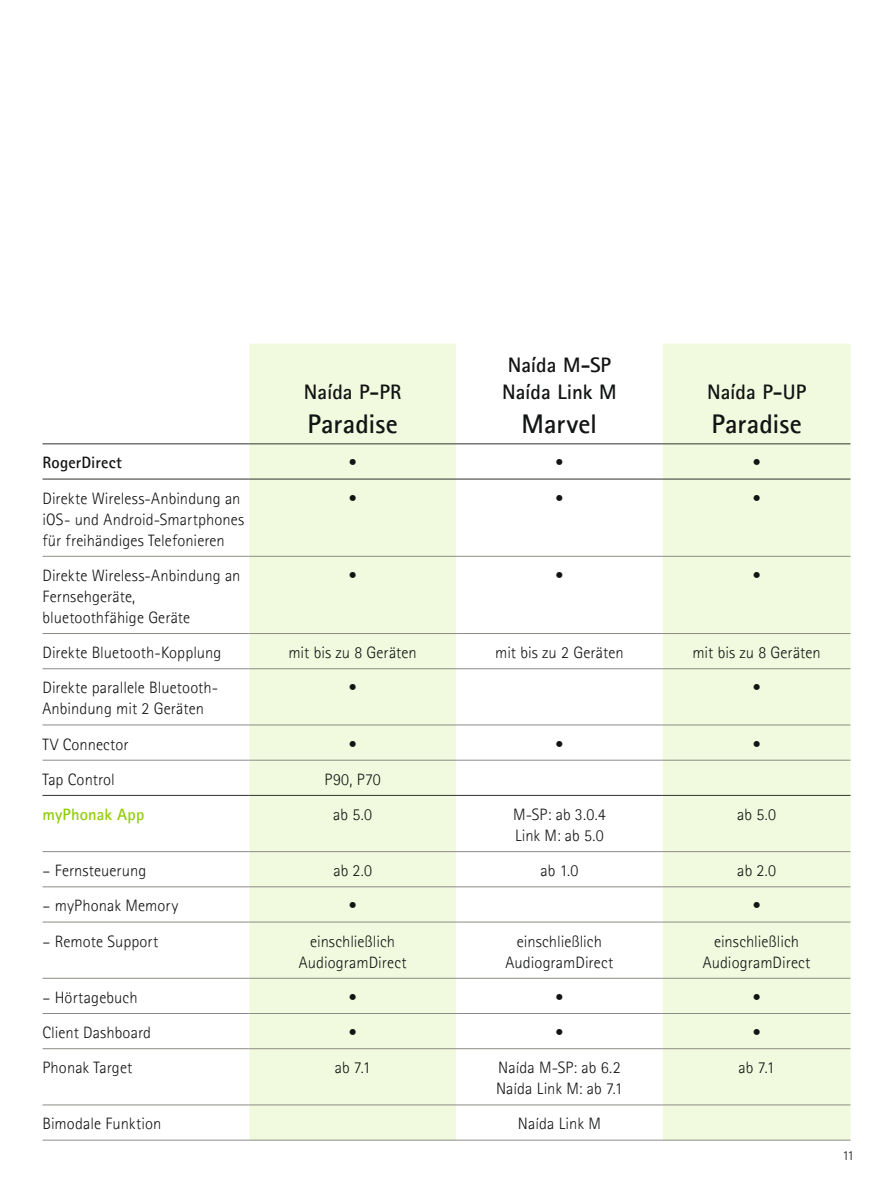
<style>
.page{position:relative;width:893px;height:1191px;background:#fff}
.page>*{position:absolute;margin:0;border:0;box-sizing:border-box;transform-origin:0 0}
.t1{font:700 27px "Rotis Sansfor Phonak";letter-spacing:.005em;color:#131414}
.t2{font:700 21px/26.7px "Rotis Sansfor Phonak";color:#131414}
.t3{font:300 16.5px/21px "Rotis Sansfor Phonak";letter-spacing:.005em;color:#131414}
.t4{font:700 16.5px "Rotis Sansfor Phonak";letter-spacing:.01em;color:#131414}
.t5{font:700 16.5px "Rotis Sansfor Phonak";letter-spacing:.005em;color:#93cd09}
.t6{font:300 13.5px "Rotis Sansfor Phonak";color:#131414}
</style>
<div class="page">
<svg style="left:249px;top:344px;width:601px;height:795px;fill:#f1fade"></svg>
<hr style="left:43px;top:443px;width:206px;height:1px;background:#31312b">
<hr style="left:249px;top:443px;width:207px;height:1px;background:#31312b">
<hr style="left:456px;top:443px;width:207px;height:1px;background:#31312b">
<hr style="left:663px;top:443px;width:187px;height:1px;background:#31312b">
<hr style="left:43px;top:479px;width:206px;height:1px;background:#31312b">
<hr style="left:249px;top:479px;width:207px;height:1px;background:#31312b">
<hr style="left:456px;top:479px;width:207px;height:1px;background:#31312b">
<hr style="left:663px;top:479px;width:187px;height:1px;background:#31312b">
<hr style="left:43px;top:795px;width:206px;height:1px;background:#31312b">
<hr style="left:249px;top:795px;width:207px;height:1px;background:#31312b">
<hr style="left:456px;top:795px;width:207px;height:1px;background:#31312b">
<hr style="left:663px;top:795px;width:187px;height:1px;background:#31312b">
<hr style="left:43px;top:556px;width:206px;height:1px;background:#8d8b85">
<hr style="left:249px;top:556px;width:207px;height:1px;background:#8d8b85">
<hr style="left:456px;top:556px;width:207px;height:1px;background:#8d8b85">
<hr style="left:663px;top:556px;width:187px;height:1px;background:#8d8b85">
<hr style="left:43px;top:633px;width:206px;height:1px;background:#8d8b85">
<hr style="left:249px;top:633px;width:207px;height:1px;background:#8d8b85">
<hr style="left:456px;top:633px;width:207px;height:1px;background:#8d8b85">
<hr style="left:663px;top:633px;width:187px;height:1px;background:#8d8b85">
<hr style="left:43px;top:668px;width:206px;height:1px;background:#8d8b85">
<hr style="left:249px;top:668px;width:207px;height:1px;background:#8d8b85">
<hr style="left:456px;top:668px;width:207px;height:1px;background:#8d8b85">
<hr style="left:663px;top:668px;width:187px;height:1px;background:#8d8b85">
<hr style="left:43px;top:724px;width:206px;height:1px;background:#8d8b85">
<hr style="left:249px;top:724px;width:207px;height:1px;background:#8d8b85">
<hr style="left:456px;top:724px;width:207px;height:1px;background:#8d8b85">
<hr style="left:663px;top:724px;width:187px;height:1px;background:#8d8b85">
<hr style="left:43px;top:760px;width:206px;height:1px;background:#8d8b85">
<hr style="left:249px;top:760px;width:207px;height:1px;background:#8d8b85">
<hr style="left:456px;top:760px;width:207px;height:1px;background:#8d8b85">
<hr style="left:663px;top:760px;width:187px;height:1px;background:#8d8b85">
<hr style="left:43px;top:886px;width:206px;height:1px;background:#8d8b85">
<hr style="left:249px;top:886px;width:207px;height:1px;background:#8d8b85">
<hr style="left:456px;top:886px;width:207px;height:1px;background:#8d8b85">
<hr style="left:663px;top:886px;width:187px;height:1px;background:#8d8b85">
<hr style="left:43px;top:921px;width:206px;height:1px;background:#8d8b85">
<hr style="left:249px;top:921px;width:207px;height:1px;background:#8d8b85">
<hr style="left:456px;top:921px;width:207px;height:1px;background:#8d8b85">
<hr style="left:663px;top:921px;width:187px;height:1px;background:#8d8b85">
<hr style="left:43px;top:978px;width:206px;height:1px;background:#8d8b85">
<hr style="left:249px;top:978px;width:207px;height:1px;background:#8d8b85">
<hr style="left:456px;top:978px;width:207px;height:1px;background:#8d8b85">
<hr style="left:663px;top:978px;width:187px;height:1px;background:#8d8b85">
<hr style="left:43px;top:1013px;width:206px;height:1px;background:#8d8b85">
<hr style="left:249px;top:1013px;width:207px;height:1px;background:#8d8b85">
<hr style="left:456px;top:1013px;width:207px;height:1px;background:#8d8b85">
<hr style="left:663px;top:1013px;width:187px;height:1px;background:#8d8b85">
<hr style="left:43px;top:1048px;width:206px;height:1px;background:#8d8b85">
<hr style="left:249px;top:1048px;width:207px;height:1px;background:#8d8b85">
<hr style="left:456px;top:1048px;width:207px;height:1px;background:#8d8b85">
<hr style="left:663px;top:1048px;width:187px;height:1px;background:#8d8b85">
<hr style="left:43px;top:1104px;width:206px;height:1px;background:#8d8b85">
<hr style="left:249px;top:1104px;width:207px;height:1px;background:#8d8b85">
<hr style="left:456px;top:1104px;width:207px;height:1px;background:#8d8b85">
<hr style="left:663px;top:1104px;width:187px;height:1px;background:#8d8b85">
<hr style="left:43px;top:851px;width:206px;height:1px;background:#8d8b85">
<hr style="left:249px;top:851px;width:207px;height:1px;background:#8d8b85">
<hr style="left:456px;top:851px;width:207px;height:1px;background:#8d8b85">
<hr style="left:663px;top:851px;width:187px;height:1px;background:#8d8b85">
<hr style="left:43px;top:1139px;width:206px;height:1px;background:#8d8b85">
<hr style="left:249px;top:1139px;width:207px;height:1px;background:#8d8b85">
<hr style="left:456px;top:1139px;width:207px;height:1px;background:#8d8b85">
<hr style="left:663px;top:1139px;width:187px;height:1px;background:#8d8b85">
<p class="t2" style="left:304px;top:378px;width:99px">Naída P-PR</p>
<h1 class="t1" style="left:308px;top:409px;width:92px">Paradise</h1>
<p class="t2" style="left:502px;top:351px;width:116px">Naída M-SP<br>Naída Link M</p>
<h1 class="t1" style="left:522px;top:409px;width:77px">Marvel</h1>
<p class="t2" style="left:707px;top:378px;width:101px">Naída P-UP</p>
<h1 class="t1" style="left:712px;top:409px;width:92px">Paradise</h1>
<p class="t4" style="left:43px;top:453px;width:81px">RogerDirect</p>
<p class="t3" style="left:349px;top:452px;width:9px">•</p>
<p class="t3" style="left:555px;top:452px;width:9px">•</p>
<p class="t3" style="left:753px;top:452px;width:9px">•</p>
<p class="t3" style="left:43px;top:488px;width:203px">Direkte Wireless-Anbindung an iOS- und Android-Smartphones für freihändiges Telefonieren</p>
<p class="t3" style="left:349px;top:488px;width:9px">•</p>
<p class="t3" style="left:555px;top:488px;width:9px">•</p>
<p class="t3" style="left:753px;top:488px;width:9px">•</p>
<p class="t3" style="left:43px;top:565px;width:199px">Direkte Wireless-Anbindung an<br>Fernsehgeräte, bluetoothfähige Geräte</p>
<p class="t3" style="left:349px;top:565px;width:9px">•</p>
<p class="t3" style="left:555px;top:565px;width:9px">•</p>
<p class="t3" style="left:753px;top:565px;width:9px">•</p>
<p class="t3" style="left:43px;top:642px;width:180px">Direkte Bluetooth-Kopplung</p>
<p class="t3" style="left:288px;top:642px;width:130px">mit bis zu 8 Geräten</p>
<p class="t3" style="left:495px;top:642px;width:130px">mit bis zu 2 Geräten</p>
<p class="t3" style="left:692px;top:642px;width:130px">mit bis zu 8 Geräten</p>
<p class="t3" style="left:43px;top:677px;width:177px">Direkte parallele Bluetooth-<br>Anbindung mit 2 Geräten</p>
<p class="t3" style="left:349px;top:677px;width:9px">•</p>
<p class="t3" style="left:753px;top:677px;width:9px">•</p>
<p class="t3" style="left:43px;top:733px;width:88px">TV Connector</p>
<p class="t3" style="left:349px;top:733px;width:9px">•</p>
<p class="t3" style="left:555px;top:733px;width:9px">•</p>
<p class="t3" style="left:753px;top:733px;width:9px">•</p>
<p class="t3" style="left:43px;top:769px;width:74px">Tap Control</p>
<p class="t3" style="left:324px;top:769px;width:58px">P90, P70</p>
<p class="t5" style="left:43px;top:805px;width:103px">myPhonak App</p>
<p class="t3" style="left:333px;top:804px;width:40px">ab 5.0</p>
<p class="t3" style="left:513px;top:804px;width:94px">M-SP: ab 3.0.4<br>Link M: ab 5.0</p>
<p class="t3" style="left:737px;top:804px;width:40px">ab 5.0</p>
<p class="t3" style="left:43px;top:860px;width:105px">– Fernsteuerung</p>
<p class="t3" style="left:333px;top:860px;width:40px">ab 2.0</p>
<p class="t3" style="left:540px;top:860px;width:40px">ab 1.0</p>
<p class="t3" style="left:737px;top:860px;width:40px">ab 2.0</p>
<p class="t3" style="left:43px;top:895px;width:137px">– myPhonak Memory</p>
<p class="t3" style="left:349px;top:895px;width:9px">•</p>
<p class="t3" style="left:753px;top:895px;width:9px">•</p>
<p class="t3" style="left:43px;top:930px;width:117px">– Remote Support</p>
<p class="t3" style="left:299px;top:930px;width:109px;text-align:center">einschließlich<br>AudiogramDirect</p>
<p class="t3" style="left:506px;top:930px;width:109px;text-align:center">einschließlich<br>AudiogramDirect</p>
<p class="t3" style="left:703px;top:930px;width:109px;text-align:center">einschließlich<br>AudiogramDirect</p>
<p class="t3" style="left:43px;top:987px;width:97px">– Hörtagebuch</p>
<p class="t3" style="left:349px;top:987px;width:9px">•</p>
<p class="t3" style="left:555px;top:987px;width:9px">•</p>
<p class="t3" style="left:753px;top:987px;width:9px">•</p>
<p class="t3" style="left:43px;top:1022px;width:110px">Client Dashboard</p>
<p class="t3" style="left:349px;top:1022px;width:9px">•</p>
<p class="t3" style="left:555px;top:1022px;width:9px">•</p>
<p class="t3" style="left:753px;top:1022px;width:9px">•</p>
<p class="t3" style="left:43px;top:1057px;width:91px">Phonak Target</p>
<p class="t3" style="left:335px;top:1057px;width:37px">ab 7.1</p>
<p class="t3" style="left:496px;top:1057px;width:128px">Naída M-SP: ab 6.2<br>Naída Link M: ab 7.1</p>
<p class="t3" style="left:739px;top:1057px;width:37px">ab 7.1</p>
<p class="t3" style="left:43px;top:1113px;width:120px">Bimodale Funktion</p>
<p class="t3" style="left:518px;top:1113px;width:84px">Naída Link M</p>
<p class="t6" style="left:843px;top:1148px;width:13px">11</p>
</div>
